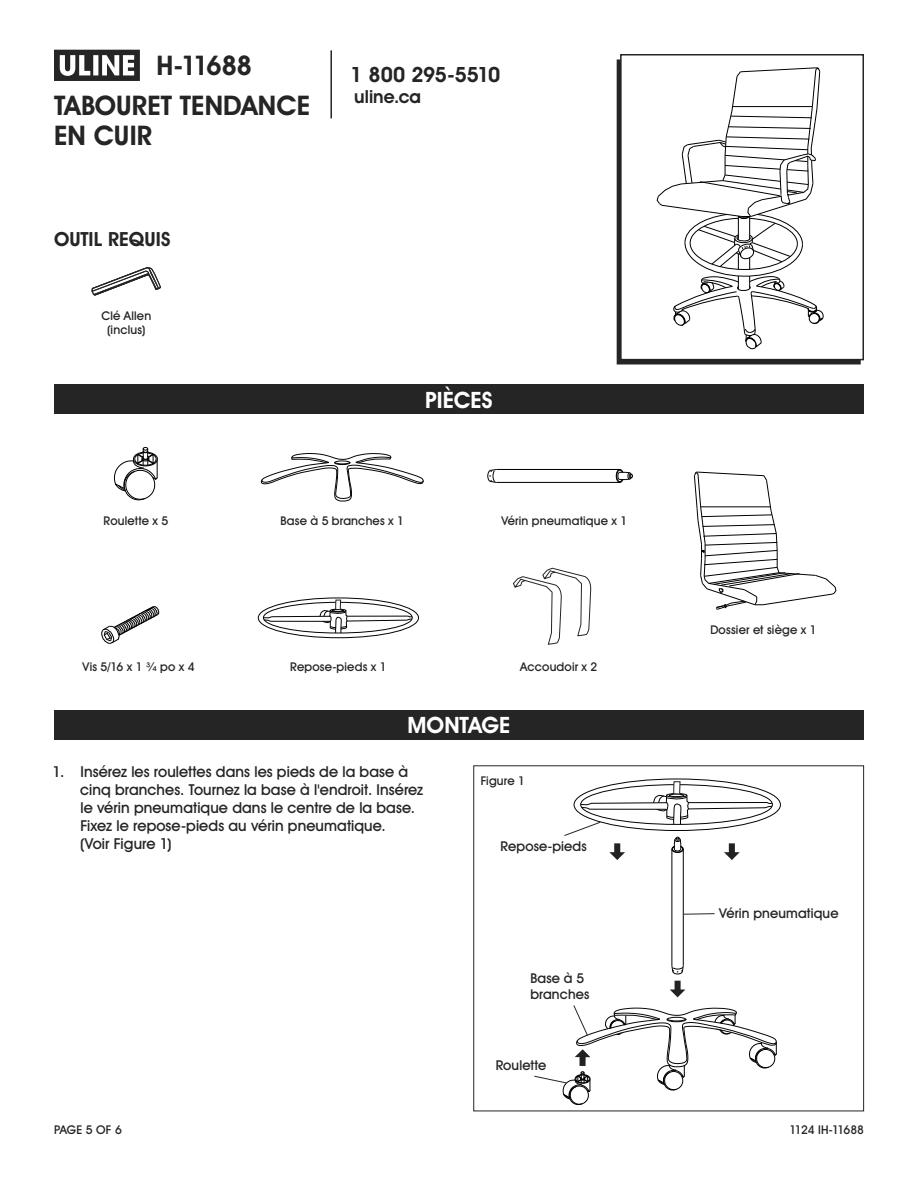
<style>
.page{position:relative;width:918px;height:1188px;background:#fff}
.page>*{position:absolute;margin:0;border:0;box-sizing:border-box;transform-origin:0 0}
.t1{font:700 27px/30px "Uline Two Knine";color:#252525}
.t2{font:700 22.5px "Uline Two Knine";color:#fff}
.t3{font:700 21px "Uline Two Knine";letter-spacing:-.02em;color:#252525}
.t4{font:700 19.5px "Uline Two Knine";letter-spacing:.005em;color:#252525}
.t5{font:700 18px "Uline Two Knine";color:#252525}
.t6{font:15px/18px "Uline Two Knine";letter-spacing:.005em;color:#252525}
.t7{font:13.5px/16.2px "Uline Two Knine";letter-spacing:.01em;color:#252525}
.t8{font:12px/14.4px "Uline Two Knine";letter-spacing:.015em;color:#252525;text-align:center}
.t9{font:12px "Uline Two Knine";letter-spacing:-.04em;color:#252525}
</style>
<div class="page">
<hr style="left:330px;top:50px;width:2px;height:68px;background:#252525">
<svg style="left:54px;top:50px;width:86px;height:31px"></svg>
<svg style="left:670px;top:981px;width:15px;height:16px"></svg>
<hr style="left:672px;top:849px;width:1px;height:117px;background:#010102">
<hr style="left:683px;top:849px;width:1px;height:117px;background:#010102">
<svg style="left:671px;top:965px;width:13px;height:10px"></svg>
<div style="left:473px;top:765px;width:391px;height:346px;border:1px solid #252525"></div>
<div style="left:617px;top:59px;width:244px;height:305px;border:2px solid #252525"></div>
<div style="left:621px;top:55px;width:242px;height:305px;background:#fff"></div>
<svg style="left:656px;top:67px;width:168px;height:283px"></svg>
<div style="left:620px;top:54px;width:244px;height:306px;border:2px solid #252525"></div>
<div style="left:54px;top:384px;width:810px;height:30px;background:#252525"></div>
<div style="left:54px;top:710px;width:810px;height:30px;background:#252525"></div>
<svg style="left:260px;top:453px;width:164px;height:49px"></svg>
<hr style="left:497px;top:469px;width:123px;height:1px;background:#010102">
<hr style="left:497px;top:482px;width:123px;height:1px;background:#010102">
<svg style="left:487px;top:469px;width:10px;height:14px"></svg>
<svg style="left:616px;top:468px;width:17px;height:15px"></svg>
<svg style="left:512px;top:567px;width:79px;height:77px"></svg>
<svg style="left:262px;top:597px;width:151px;height:37px"></svg>
<svg style="left:694px;top:471px;width:143px;height:139px"></svg>
<svg style="left:92px;top:267px;width:69px;height:29px"></svg>
<svg style="left:113px;top:447px;width:45px;height:54px"></svg>
<svg style="left:682px;top:913px;width:33px;height:2px"></svg>
<svg style="left:564px;top:781px;width:209px;height:79px"></svg>
<svg style="left:534px;top:1005px;width:243px;height:100px"></svg>
<svg style="left:101px;top:606px;width:58px;height:38px"></svg>
<h1 class="t1" style="left:157px;top:50px;width:97px">H-11688</h1>
<h1 class="t1" style="left:54px;top:90px;width:258px">TABOURET TENDANCE<br>EN CUIR</h1>
<h3 class="t4" style="left:54px;top:227px;width:118px">OUTIL REQUIS</h3>
<p class="t8" style="left:101px;top:308px;width:51px">Clé Allen (inclus)</p>
<h3 class="t3" style="left:350px;top:62px;width:152px">1 800 295-5510</h3>
<p class="t5" style="left:354px;top:86px;width:68px">uline.ca</p>
<h2 class="t2" style="left:425px;top:386px;width:69px">PIÈCES</h2>
<p class="t8" style="left:104px;top:514px;width:66px">Roulette x 5</p>
<p class="t8" style="left:83px;top:659px;width:113px">Vis 5/16 x 1 ¾ po x 4</p>
<p class="t8" style="left:281px;top:514px;width:125px">Base à 5 branches x 1</p>
<p class="t8" style="left:290px;top:659px;width:98px">Repose-pieds x 1</p>
<p class="t8" style="left:501px;top:514px;width:127px">Vérin pneumatique x 1</p>
<p class="t8" style="left:520px;top:659px;width:79px">Accoudoir x 2</p>
<h2 class="t2" style="left:407px;top:712px;width:105px">MONTAGE</h2>
<p class="t6" style="left:80px;top:763px;width:345px;text-indent:-27px">1. Insérez les roulettes dans les pieds de la base à cinq branches. Tournez la base à l'endroit. Insérez le vérin pneumatique dans le centre de la base.<br>Fixez le repose-pieds au vérin pneumatique.<br>(Voir Figure 1)</p>
<p class="t8" style="left:481px;top:774px;width:46px">Figure 1</p>
<p class="t7" style="left:501px;top:838px;width:88px">Repose-pieds</p>
<p class="t7" style="left:530px;top:970px;width:60px">Base à 5 branches</p>
<p class="t7" style="left:496px;top:1056px;width:52px">Roulette</p>
<p class="t8" style="left:710px;top:622px;width:108px">Dossier et siège x 1</p>
<p class="t7" style="left:719px;top:905px;width:121px">Vérin pneumatique</p>
<p class="t8" style="left:54px;top:1122px;width:69px">PAGE 5 OF 6</p>
<p class="t9" style="left:790px;top:1122px;width:76px">1124 IH-11688</p>
</div>
